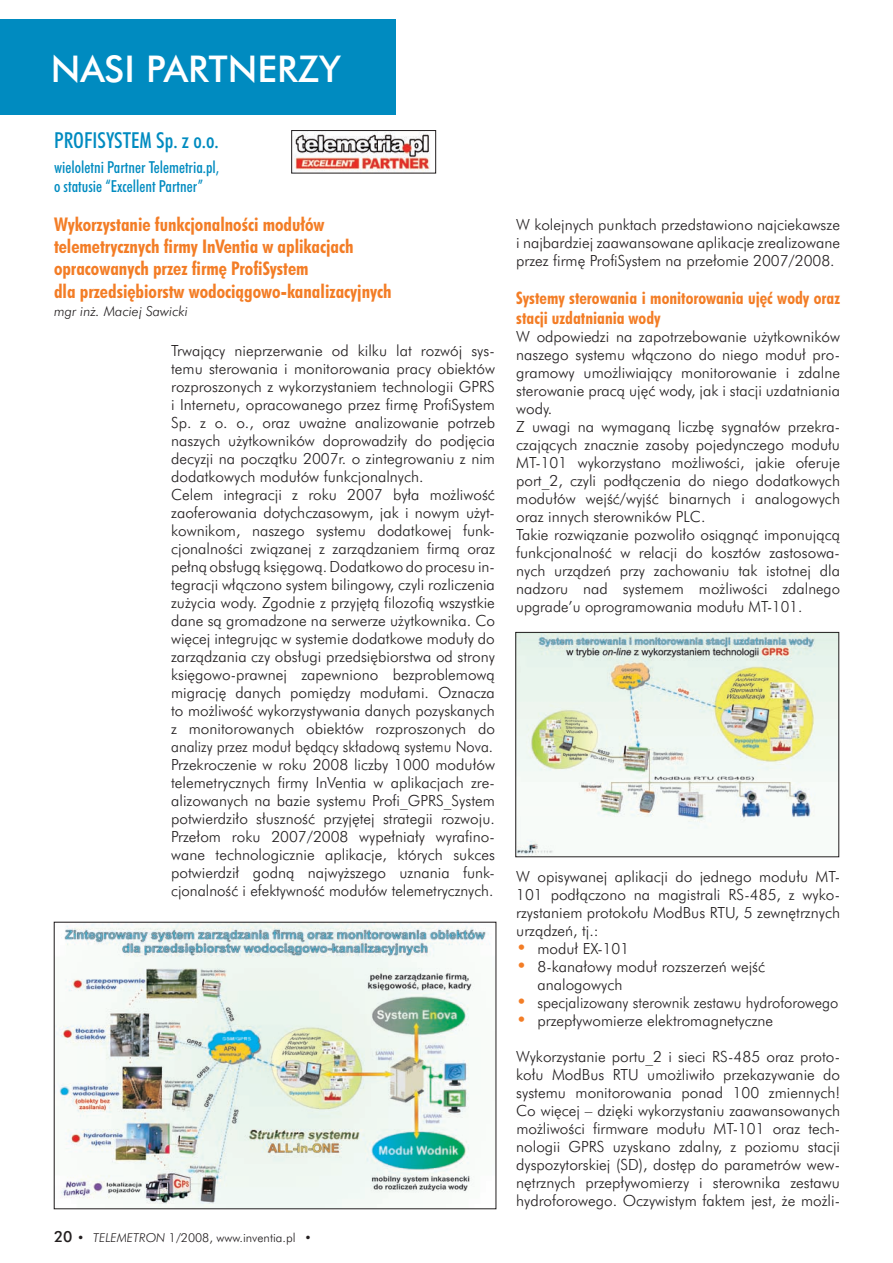
<style>
.page{position:relative;width:893px;height:1263px;background:#fff}
.page>*{position:absolute;margin:0;border:0;box-sizing:border-box;transform-origin:0 0}
.t1{font:36px "Futura Md PL";color:#fff}
.t2{font:21px "Futura Md Cn PL";color:#008bc0}
.t3{font:18px/21.6px "Futura Bd Cn PL";color:#f37d26}
.t4{font:18px/18px "Futura Lt PL";color:#f37d26}
.t5{font:16.5px/19.8px "Futura Bd Cn PL";color:#f37d26}
.t6{font:15.75px/18.9px "Futura Md Cn PL";color:#008bc0}
.t7{font:15px/18px "Futura Lt PL";color:#231f20}
.t8{font:15px "Futura Lt PL";color:#231f20;scale:.96 1}
.t9{font:italic 13.5px "Futura Lt PL";color:#231f20}
.t10{font:12px "Futura Lt PL";color:#231f20}
.s1{font-family:"Futura Md PL";font-size:15px}
.s2{font-style:italic}
</style>
<div class="page">
<div style="left:0;top:19px;width:396px;height:96px;background:#008bc0"></div>
<img style="left:56px;top:924px;width:434px;height:283px">
<div style="left:54px;top:922px;width:442px;height:287px;border:1px solid #231f20"></div>
<img style="left:518px;top:634px;width:319px;height:221px">
<img style="left:293px;top:132px;width:137px;height:39px">
<div style="left:291px;top:130px;width:145px;height:43px;border:1px solid #231f20"></div>
<h1 class="t1" style="left:51px;top:46px;width:292px">NASI PARTNERZY</h1>
<h2 class="t2" style="left:54px;top:127px;width:166px">PROFISYSTEM Sp. z o.o.</h2>
<p class="t6" style="left:54px;top:157px;width:167px">wieloletni Partner Telemetria.pl, o statusie “Excellent Partner”</p>
<p class="t3" style="left:54px;top:214px;width:301px">Wykorzystanie funkcjonalności modułów telemetrycznych firmy InVentia w aplikacjach opracowanych przez firmę ProfiSystem</p>
<p class="t3" style="left:54px;top:280px;width:339px">dla przedsiębiorstw wodociągowo-kanalizacyjnych</p>
<p class="t9" style="left:54px;top:303px;width:135px">mgr inż. Maciej Sawicki</p>
<p class="t7" style="left:171px;top:341px;width:325px">Trwający nieprzerwanie od kilku lat rozwój sys&shy;temu sterowania i monitorowania pracy obiektów rozproszonych z wykorzystaniem technologii GPRS i Internetu, opracowanego przez firmę ProfiSystem Sp. z o. o., oraz uważne analizowanie potrzeb naszych użytkowników doprowadziły do podjęcia decyzji na początku 2007r. o zintegrowaniu z nim dodatkowych modułów funkcjonalnych.<br>Celem integracji z roku 2007 była możliwość zaoferowania dotychczasowym, jak i nowym użyt&shy;kownikom, naszego systemu dodatkowej funk&shy;cjonalności związanej z zarządzaniem firmą oraz pełną obsługą księgową. Dodatkowo do procesu in&shy;tegracji włączono system bilingowy, czyli rozliczenia zużycia wody. Zgodnie z przyjętą filozofią wszystkie dane są gromadzone na serwerze użytkownika. Co więcej integrując w systemie dodatkowe moduły do zarządzania czy obsługi przedsiębiorstwa od strony księgowo-prawnej zapewniono bezproblemową migrację danych pomiędzy modułami. Oznacza to możliwość wykorzystywania danych pozyskanych z monitorowanych obiektów rozproszonych do analizy przez moduł będący składową systemu Nova.<br>Przekroczenie w roku 2008 liczby 1000 modułów telemetrycznych firmy InVentia w aplikacjach zre&shy;alizowanych na bazie systemu Profi_GPRS_System potwierdziło słuszność przyjętej strategii rozwoju.<br>Przełom roku 2007/2008 wypełniały wyrafino&shy;wane technologicznie aplikacje, których sukces potwierdził godną najwyższego uznania funk&shy;cjonalność i efektywność modułów telemetrycznych.</p>
<p class="t10" style="left:54px;top:1230px;width:259px"><span class="s1">2 0</span> • <span class="s2">TELEMETRON</span> 1/2008, www.inventia.pl •</p>
<p class="t7" style="left:516px;top:215px;width:325px;text-align:justify">W kolejnych punktach przedstawiono najciekawsze i najbardziej zaawansowane aplikacje zrealizowane przez firmę ProfiSystem na przełomie 2007/2008.</p>
<p class="t5" style="left:516px;top:288px;width:325px">Systemy sterowania i monitorowania ujęć wody oraz stacji uzdatniania wody</p>
<p class="t7" style="left:516px;top:327px;width:325px">W odpowiedzi na zapotrzebowanie użytkowników naszego systemu włączono do niego moduł pro&shy;gramowy umożliwiający monitorowanie i zdalne sterowanie pracą ujęć wody, jak i stacji uzdatniania wody.<br>Z uwagi na wymaganą liczbę sygnałów przekra&shy;czających znacznie zasoby pojedynczego modułu MT-101 wykorzystano możliwości, jakie oferuje port_2, czyli podłączenia do niego dodatkowych modułów wejść/wyjść binarnych i analogowych oraz innych sterowników PLC.<br>Takie rozwiązanie pozwoliło osiągnąć imponującą funkcjonalność w relacji do kosztów zastosowa&shy;nych urządzeń przy zachowaniu tak istotnej dla nadzoru nad systemem możliwości zdalnego upgrade’u oprogramowania modułu MT-101.</p>
<p class="t7" style="left:516px;top:867px;width:325px">W opisywanej aplikacji do jednego modułu MT-</p>
<p class="t7" style="left:516px;top:885px;width:325px">101 podłączono na magistrali RS-485, z wyko-</p>
<p class="t7" style="left:516px;top:903px;width:325px">rzystaniem protokołu ModBus RTU, 5 zewnętrznych</p>
<p class="t7" style="left:516px;top:921px;width:84px">urządzeń, tj.:</p>
<p class="t7" style="left:537px;top:939px;width:93px">moduł EX-101</p>
<p class="t7" style="left:537px;top:957px;width:229px">8-kanałowy moduł rozszerzeń wejść</p>
<p class="t7" style="left:537px;top:975px;width:86px">analogowych</p>
<p class="t8" style="left:537px;top:993px;width:315px">specjalizowany sterownik zestawu hydroforowego</p>
<p class="t7" style="left:537px;top:1011px;width:237px">przepływomierze elektromagnetyczne</p>
<p class="t7" style="left:516px;top:1047px;width:325px;text-align:justify">Wykorzystanie portu_2 i sieci RS-485 oraz proto&shy;kołu ModBus RTU umożliwiło przekazywanie do systemu monitorowania ponad 100 zmiennych!<br>Co więcej – dzięki wykorzystaniu zaawansowanych możliwości firmware modułu MT-101 oraz tech&shy;nologii GPRS uzyskano zdalny, z poziomu stacji dyspozytorskiej (SD), dostęp do parametrów wew&shy;nętrznych przepływomierzy i sterownika zestawu hydroforowego. Oczywistym faktem jest, że możli-</p>
<p class="t4" style="left:516px;top:938px;width:12px">• •</p>
<p class="t4" style="left:516px;top:992px;width:12px">• •</p>
</div>
